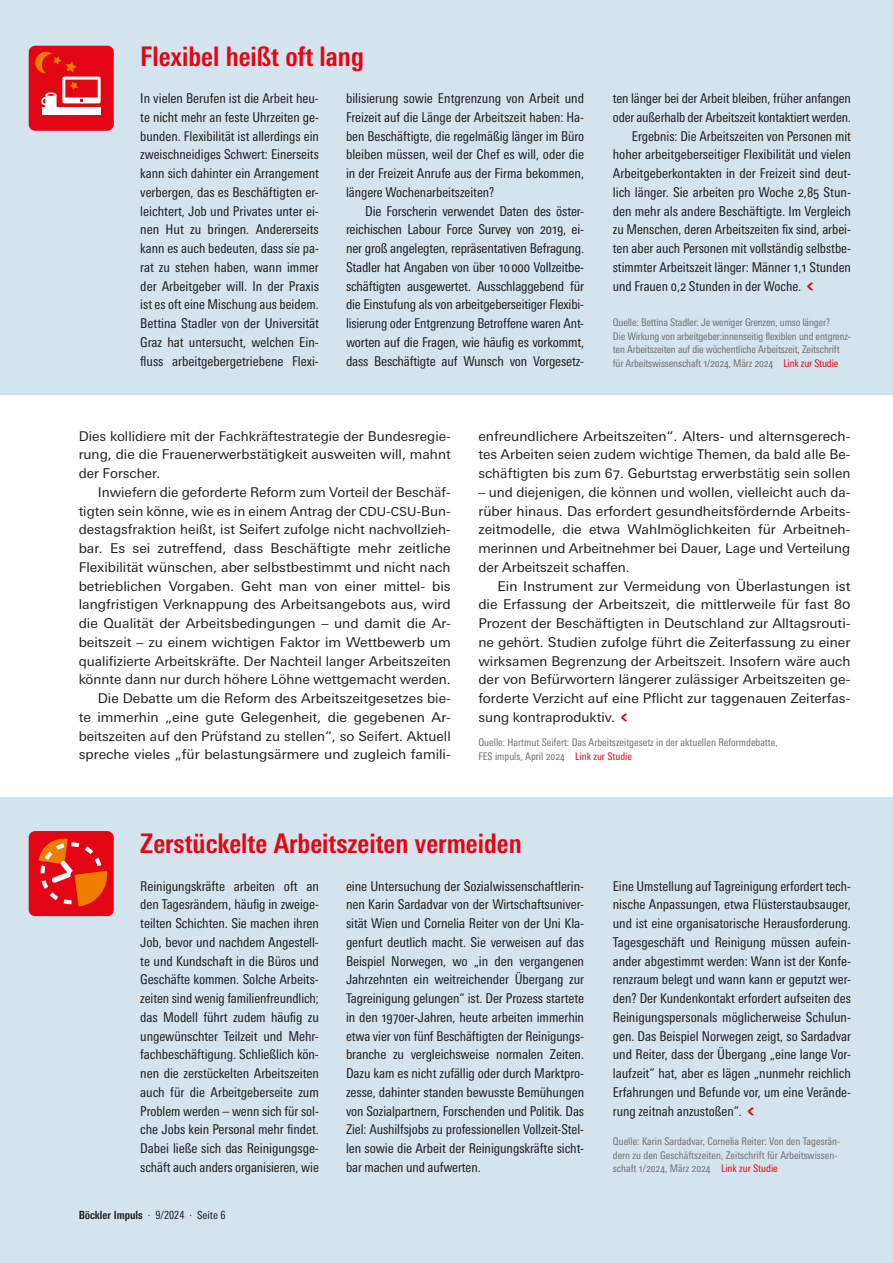
<style>
.page{position:relative;width:893px;height:1263px;background:#fff}
.page>*{position:absolute;margin:0;border:0;box-sizing:border-box;transform-origin:0 0}
._7__Textbox_Titel_bo{font:700 condensed 27px "Univers Next Pro";color:#e30613}
._8__Infobox_Fließtex{font:condensed 13.5px/18.8px "Univers Next Pro";letter-spacing:-.005em;color:#1d1d1b;text-align:justify}
._4__Fließtext{font:13.5px/18.8px "Univers Next Pro";color:#1d1d1b;text-align:justify}
._4__Fließtext_stumpf{font:13.5px/18.8px "Univers Next Pro";color:#1d1d1b;text-align:justify}
.t1{font:condensed 11.25px "Univers Next Pro";color:#1d1d1b}
._5__Quelle_Artikel_o{font:condensed 10.5px/13.5px "Univers Next Pro";color:#706f6f}
.s1{font-family:"Simple HBS";font-stretch:normal;font-size:18px;color:#e30613}
.s2{color:#e30613}
.s3{font-size:12.45px}
.s4{font-family:"Simple HBS";font-size:18px;color:#e30613}
.s5{font-weight:700}
</style>
<div class="page">
<div style="left:0;top:797px;width:893px;height:466px;background:#d4e4ee"></div>
<div style="left:0;top:0;width:893px;height:394px;background:#d4e4ee"></div>
<div style="left:29px;top:831px;width:85px;height:85px;background:#e30513;border-radius:6px"></div>
<svg style="left:38px;top:838px;width:69px;height:68px"></svg>
<div style="left:29px;top:46px;width:85px;height:85px;background:#e30513;border-radius:6px"></div>
<svg style="left:35px;top:51px;width:66px;height:64px"></svg>
<p class="_7__Textbox_Titel_bo" style="left:140px;top:40px;width:225px">Flexibel heißt oft lang</p>
<p class="_8__Infobox_Fließtex" style="left:140px;top:89px;width:180px">In vielen Berufen ist die Arbeit heu&shy;te nicht mehr an feste Uhrzeiten ge&shy;bunden. Flexibilität ist allerdings ein zweischneidiges Schwert: Einerseits kann sich dahinter ein Arrangement verbergen, das es Beschäftigten er&shy;leichtert, Job und Privates unter ei&shy;nen Hut zu bringen. Andererseits kann es auch bedeuten, dass sie pa&shy;rat zu stehen haben, wann immer der Arbeitgeber will. In der Praxis ist es oft eine Mischung aus beidem.<br>Bettina Stadler von der Universität Graz hat untersucht, welchen Ein&shy;fluss arbeitgebergetriebene Flexi-</p>
<p class="_8__Infobox_Fließtex" style="left:346px;top:89px;width:240px">bilisierung sowie Entgrenzung von Arbeit und Freizeit auf die Länge der Arbeitszeit haben: Ha&shy;ben Beschäftigte, die regelmäßig länger im Büro bleiben müssen, weil der Chef es will, oder die in der Freizeit Anrufe aus der Firma bekommen, längere Wochenarbeitszeiten?</p>
<p class="_8__Infobox_Fließtex" style="left:346px;top:201px;width:240px;text-indent:19px">Die Forscherin verwendet Daten des öster&shy;reichischen Labour Force Survey von 2019, ei&shy;ner groß angelegten, repräsentativen Befragung.<br>Stadler hat Angaben von über 10000 Vollzeitbe&shy;schäftigten ausgewertet. Ausschlaggebend für die Einstufung als von arbeitgeberseitiger Flexibi&shy;lisierung oder Entgrenzung Betroffene waren Ant&shy;worten auf die Fragen, wie häufig es vorkommt, dass Beschäftigte auf Wunsch von Vorgesetz-</p>
<p class="_8__Infobox_Fließtex" style="left:613px;top:89px;width:240px">ten länger bei der Arbeit bleiben, früher anfangen oder außerhalb der Arbeitszeit kontaktiert werden.</p>
<p class="_8__Infobox_Fließtex" style="left:613px;top:126px;width:240px;text-indent:19px">Ergebnis: Die Arbeitszeiten von Personen mit hoher arbeitgeberseitiger Flexibilität und vielen Arbeitgeberkontakten in der Freizeit sind deut&shy;lich länger. Sie arbeiten pro Woche 2,85 Stun&shy;den mehr als andere Beschäftigte. Im Vergleich zu Menschen, deren Arbeitszeiten fix sind, arbei&shy;ten aber auch Personen mit vollständig selbstbe&shy;stimmter Arbeitszeit länger: Männer 1,1 Stunden und Frauen 0,2 Stunden in der Woche.<span class="s1">&lt;</span></p>
<p class="_5__Quelle_Artikel_o" style="left:613px;top:316px;width:240px">Quelle: Bettina Stadler: Je weniger Grenzen, umso länger?<br>Die Wirkung von arbeitgeber:innenseitig flexiblen und entgrenz&shy;ten Arbeitszeiten auf die wöchentliche Arbeitszeit, Zeitschrift für Arbeitswissenschaft 1/2024, März 2024 <span class="s2">Link zur Studie</span></p>
<p class="_4__Fließtext_stumpf" style="left:79px;top:426px;width:374px">Dies kollidiere mit der Fachkräftestrategie der Bundesregie&shy;rung, die die Frauenerwerbstätigkeit ausweiten will, mahnt der Forscher.</p>
<p class="_4__Fließtext" style="left:79px;top:483px;width:374px;text-indent:19px">Inwiefern die geforderte Reform zum Vorteil der Beschäf&shy;tigten sein könne, wie es in einem Antrag der <span class="s3">CDU</span>-<span class="s3">CSU</span>-Bun&shy;destagsfraktion heißt, ist Seifert zufolge nicht nachvollzieh&shy;bar. Es sei zutreffend, dass Beschäftigte mehr zeitliche Flexibilität wünschen, aber selbstbestimmt und nicht nach betrieblichen Vorgaben. Geht man von einer mittel- bis langfristigen Verknappung des Arbeitsangebots aus, wird die Qualität der Arbeitsbedingungen – und damit die Ar&shy;beitszeit – zu einem wichtigen Faktor im Wettbewerb um qualifizierte Arbeitskräfte. Der Nachteil langer Arbeitszeiten könnte dann nur durch höhere Löhne wettgemacht werden.</p>
<p class="_4__Fließtext" style="left:79px;top:689px;width:374px;text-indent:19px">Die Debatte um die Reform des Arbeitszeitgesetzes bie&shy;te immerhin „eine gute Gelegenheit, die gegebenen Ar&shy;beitszeiten auf den Prüfstand zu stellen“, so Seifert. Aktuell spreche vieles „für belastungsärmere und zugleich famili-</p>
<p class="_4__Fließtext" style="left:478px;top:426px;width:374px">enfreundlichere Arbeitszeiten“. Alters- und alternsgerech&shy;tes Arbeiten seien zudem wichtige Themen, da bald alle Be&shy;schäftigten bis zum 67. Geburtstag erwerbstätig sein sollen</p>
<p class="_4__Fließtext" style="left:478px;top:483px;width:374px">– und diejenigen, die können und wollen, vielleicht auch da&shy;rüber hinaus. Das erfordert gesundheitsfördernde Arbeits&shy;zeitmodelle, die etwa Wahlmöglichkeiten für Arbeitneh&shy;merinnen und Arbeitnehmer bei Dauer, Lage und Verteilung der Arbeitszeit schaffen.</p>
<p class="_4__Fließtext" style="left:478px;top:576px;width:374px;text-indent:19px">Ein Instrument zur Vermeidung von Überlastungen ist die Erfassung der Arbeitszeit, die mittlerweile für fast 80<br>Prozent der Beschäftigten in Deutschland zur Alltagsrouti&shy;ne gehört. Studien zufolge führt die Zeiterfassung zu einer wirksamen Begrenzung der Arbeitszeit. Insofern wäre auch der von Befürwortern längerer zulässiger Arbeitszeiten ge&shy;forderte Verzicht auf eine Pflicht zur taggenauen Zeiterfas&shy;sung kontraproduktiv.<span class="s4">&lt;</span></p>
<p class="_5__Quelle_Artikel_o" style="left:478px;top:735px;width:301px">Quelle: Hartmut Seifert: Das Arbeitszeitgesetz in der aktuellen Reformdebatte,<br>FES impuls, April 2024 <span class="s2">Link zur Studie</span></p>
<p class="_7__Textbox_Titel_bo" style="left:140px;top:827px;width:383px">Zerstückelte Arbeitszeiten vermeiden</p>
<p class="_8__Infobox_Fließtex" style="left:140px;top:876px;width:180px">Reinigungskräfte arbeiten oft an den Tagesrändern, häufig in zweige&shy;teilten Schichten. Sie machen ihren Job, bevor und nachdem Angestell&shy;te und Kundschaft in die Büros und Geschäfte kommen. Solche Arbeits&shy;zeiten sind wenig familienfreundlich; das Modell führt zudem häufig zu ungewünschter Teilzeit und Mehr&shy;fachbeschäftigung. Schließlich kön&shy;nen die zerstückelten Arbeitszeiten auch für die Arbeitgeberseite zum Problem werden – wenn sich für sol&shy;che Jobs kein Personal mehr findet.<br>Dabei ließe sich das Reinigungsge&shy;schäft auch anders organisieren, wie</p>
<p class="t1" style="left:79px;top:1208px;width:148px"><span class="s5">Böckler Impuls</span> · 9/2024 · Seite 6</p>
<p class="_8__Infobox_Fließtex" style="left:346px;top:876px;width:240px">eine Untersuchung der Sozialwissenschaftlerin&shy;nen Karin Sardadvar von der Wirtschaftsuniver&shy;sität Wien und Cornelia Reiter von der Uni Kla&shy;genfurt deutlich macht. Sie verweisen auf das Beispiel Norwegen, wo „in den vergangenen Jahrzehnten ein weitreichender Übergang zur Tagreinigung gelungen“ ist. Der Prozess startete in den 1970er-Jahren, heute arbeiten immerhin etwa vier von fünf Beschäftigten der Reinigungs&shy;branche zu vergleichsweise normalen Zeiten.<br>Dazu kam es nicht zufällig oder durch Marktpro&shy;zesse, dahinter standen bewusste Bemühungen von Sozialpartnern, Forschenden und Politik. Das Ziel: Aushilfsjobs zu professionellen Vollzeit-Stel&shy;len sowie die Arbeit der Reinigungskräfte sicht&shy;bar machen und aufwerten.</p>
<p class="_8__Infobox_Fließtex" style="left:613px;top:876px;width:240px">Eine Umstellung auf Tagreinigung erfordert tech&shy;nische Anpassungen, etwa Flüsterstaubsauger, und ist eine organisatorische Herausforderung.<br>Tagesgeschäft und Reinigung müssen aufein&shy;ander abgestimmt werden: Wann ist der Konfe&shy;renzraum belegt und wann kann er geputzt wer&shy;den? Der Kundenkontakt erfordert aufseiten des Reinigungspersonals möglicherweise Schulun&shy;gen. Das Beispiel Norwegen zeigt, so Sardadvar und Reiter, dass der Übergang „eine lange Vor&shy;laufzeit“ hat, aber es lägen „nunmehr reichlich Erfahrungen und Befunde vor, um eine Verände&shy;rung zeitnah anzustoßen“.<span class="s1">&lt;</span></p>
<p class="_5__Quelle_Artikel_o" style="left:613px;top:1134px;width:229px">Quelle: Karin Sardadvar, Cornelia Reiter: Von den Tagesrän&shy;dern zu den Geschäftszeiten, Zeitschrift für Arbeitswissen&shy;schaft 1/2024, März 2024 <span class="s2">Link zur Studie</span></p>
</div>
